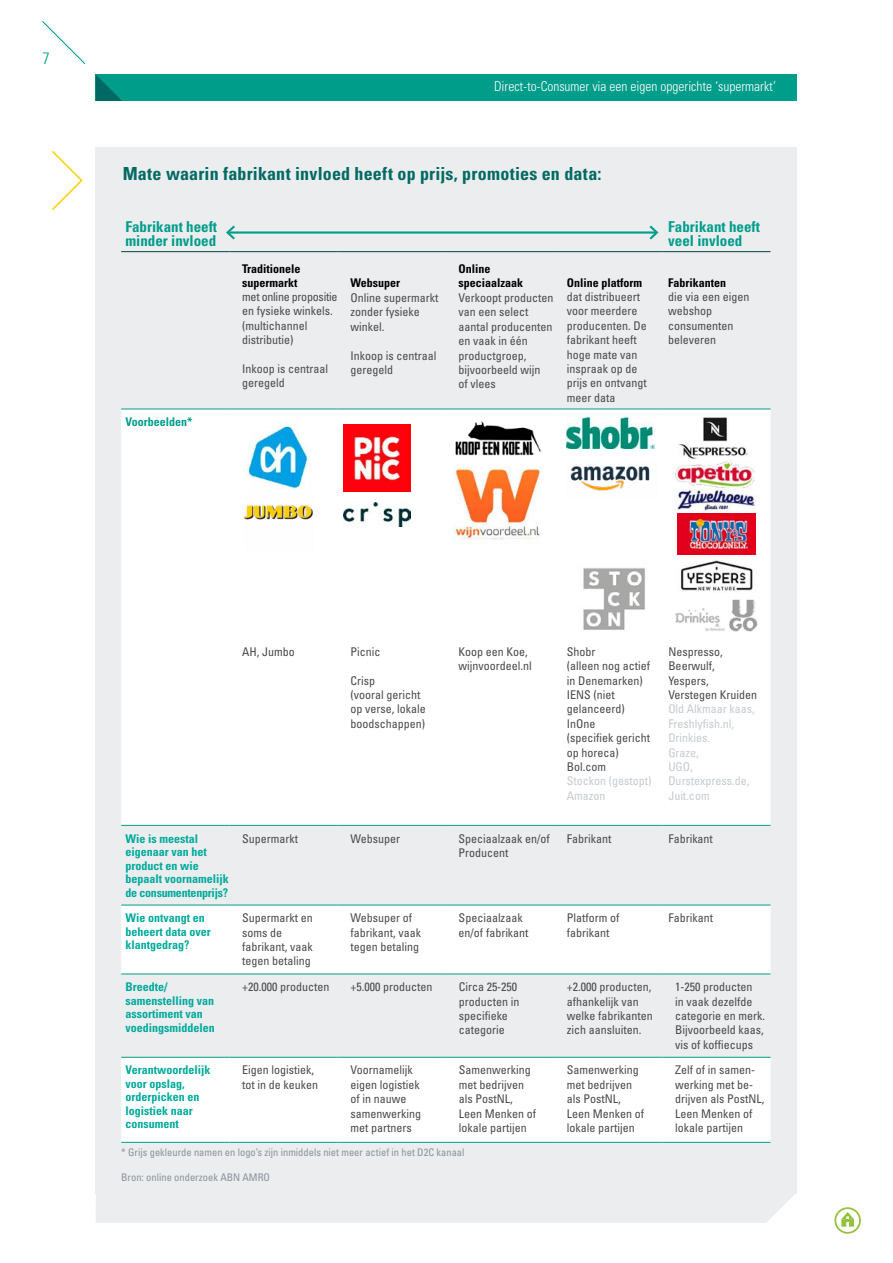
<style>
.page{position:relative;width:893px;height:1263px;background:#fff}
.page>*{position:absolute;margin:0;border:0;box-sizing:border-box;transform-origin:0 0}
.t1{font:700 condensed 18px "Univers LT Std";letter-spacing:.01em;color:#006963}
.t2{font:300 condensed 16.5px "Univers LT Std";color:#009d8b}
.t3{font:700 condensed 15px/13.5px "Univers LT Std";color:#009d8b}
.t4{font:300 condensed 13.5px "Univers LT Std";color:#fff}
.t5{font:condensed 12px/14.4px "Univers LT Std";color:#4a4a49}
.t6{font:700 condensed 12px/13.5px "Univers LT Std";color:#00aa9c}
.t7{font:condensed 12px/14.4px "Univers LT Std";color:#c5cbcf}
.t8{font:700 condensed 12px/13.5px "Univers LT Std";color:#000}
.t9{font:700 condensed 12px "Univers LT Std";color:#009d8b}
.t10{font:condensed 10.5px "Univers LT Std";color:#8c939c}
</style>
<div class="page">
<div style="left:96px;top:74px;width:701px;height:27px;background:#009d8b"></div>
<svg style="left:96px;top:75px;width:26px;height:26px"></svg>
<svg style="left:42px;top:21px;width:44px;height:43px"></svg>
<svg style="left:841px;top:1212px;width:13px;height:15px"></svg>
<div style="left:834px;top:1207px;width:27px;height:27px;border:2px solid #94c23d;border-radius:50%"></div>
<div style="left:96px;top:148px;width:701px;height:1046px;background:#ebedee"></div>
<svg style="left:121px;top:410px;width:649px;height:732px;fill:#fff"></svg>
<hr style="left:121px;top:409px;width:108px;height:1px;background:#009d8b">
<hr style="left:229px;top:409px;width:109px;height:1px;background:#009d8b">
<hr style="left:338px;top:409px;width:108px;height:1px;background:#009d8b">
<hr style="left:446px;top:409px;width:108px;height:1px;background:#009d8b">
<hr style="left:554px;top:409px;width:108px;height:1px;background:#009d8b">
<hr style="left:662px;top:409px;width:108px;height:1px;background:#009d8b">
<hr style="left:121px;top:825px;width:108px;height:1px;background:#009d8b">
<hr style="left:229px;top:825px;width:109px;height:1px;background:#009d8b">
<hr style="left:338px;top:825px;width:108px;height:1px;background:#009d8b">
<hr style="left:446px;top:825px;width:108px;height:1px;background:#009d8b">
<hr style="left:554px;top:825px;width:108px;height:1px;background:#009d8b">
<hr style="left:662px;top:825px;width:108px;height:1px;background:#009d8b">
<hr style="left:121px;top:905px;width:108px;height:1px;background:#009d8b">
<hr style="left:229px;top:905px;width:109px;height:1px;background:#009d8b">
<hr style="left:338px;top:905px;width:108px;height:1px;background:#009d8b">
<hr style="left:446px;top:905px;width:108px;height:1px;background:#009d8b">
<hr style="left:554px;top:905px;width:108px;height:1px;background:#009d8b">
<hr style="left:662px;top:905px;width:108px;height:1px;background:#009d8b">
<hr style="left:121px;top:973px;width:108px;height:1px;background:#009d8b">
<hr style="left:229px;top:973px;width:109px;height:1px;background:#009d8b">
<hr style="left:338px;top:973px;width:108px;height:1px;background:#009d8b">
<hr style="left:446px;top:973px;width:108px;height:1px;background:#009d8b">
<hr style="left:554px;top:973px;width:108px;height:1px;background:#009d8b">
<hr style="left:662px;top:973px;width:108px;height:1px;background:#009d8b">
<hr style="left:121px;top:1057px;width:108px;height:1px;background:#009d8b">
<hr style="left:229px;top:1057px;width:109px;height:1px;background:#009d8b">
<hr style="left:338px;top:1057px;width:108px;height:1px;background:#009d8b">
<hr style="left:446px;top:1057px;width:108px;height:1px;background:#009d8b">
<hr style="left:554px;top:1057px;width:108px;height:1px;background:#009d8b">
<hr style="left:662px;top:1057px;width:108px;height:1px;background:#009d8b">
<hr style="left:121px;top:1142px;width:108px;height:1px;background:#009d8b">
<hr style="left:229px;top:1142px;width:109px;height:1px;background:#009d8b">
<hr style="left:338px;top:1142px;width:108px;height:1px;background:#009d8b">
<hr style="left:446px;top:1142px;width:108px;height:1px;background:#009d8b">
<hr style="left:554px;top:1142px;width:108px;height:1px;background:#009d8b">
<hr style="left:662px;top:1142px;width:108px;height:1px;background:#009d8b">
<hr style="left:121px;top:251px;width:108px;height:1px;background:#00463d">
<hr style="left:229px;top:251px;width:109px;height:1px;background:#00463d">
<hr style="left:338px;top:251px;width:108px;height:1px;background:#00463d">
<hr style="left:446px;top:251px;width:108px;height:1px;background:#00463d">
<hr style="left:554px;top:251px;width:108px;height:1px;background:#00463d">
<hr style="left:662px;top:251px;width:108px;height:1px;background:#00463d">
<div style="left:96px;top:1194px;width:699px;height:29px;background:#ebedee"></div>
<svg style="left:52px;top:151px;width:31px;height:59px"></svg>
<hr style="left:228px;top:231px;width:429px;height:3px;background:#009d8b">
<svg style="left:226px;top:225px;width:11px;height:15px"></svg>
<svg style="left:647px;top:225px;width:12px;height:15px"></svg>
<img style="left:675px;top:462px;width:80px;height:26px">
<img style="left:674px;top:490px;width:84px;height:22px">
<img style="left:677px;top:514px;width:78px;height:41px">
<img style="left:567px;top:417px;width:88px;height:31px">
<img style="left:453px;top:416px;width:88px;height:49px">
<img style="left:344px;top:424px;width:66px;height:67px">
<img style="left:243px;top:419px;width:71px;height:71px">
<img style="left:243px;top:493px;width:71px;height:57px">
<img style="left:344px;top:503px;width:66px;height:23px">
<img style="left:453px;top:465px;width:88px;height:82px">
<img style="left:675px;top:597px;width:52px;height:42px">
<img style="left:677px;top:558px;width:79px;height:35px">
<img style="left:673px;top:411px;width:82px;height:49px">
<img style="left:727px;top:597px;width:36px;height:40px">
<img style="left:567px;top:561px;width:93px;height:77px">
<img style="left:565px;top:460px;width:93px;height:39px">
<h2 class="t2" style="left:42px;top:48px;width:9px">7</h2>
<p class="t4" style="left:494px;top:78px;width:283px">Direct-to-Consumer via een eigen opgerichte ‘supermarkt’</p>
<h1 class="t1" style="left:123px;top:163px;width:480px">Mate waarin fabrikant invloed heeft op prijs, promoties en data:</h1>
<p class="t3" style="left:125px;top:220px;width:93px">Fabrikant heeft minder invloed</p>
<p class="t3" style="left:668px;top:220px;width:93px">Fabrikant heeft veel invloed</p>
<p class="t8" style="left:242px;top:262px;width:60px">Traditionele supermarkt</p>
<p class="t5" style="left:242px;top:289px;width:97px">met online propositie en fysieke winkels. (multichannel distributie)</p>
<p class="t5" style="left:242px;top:361px;width:87px">Inkoop is centraal geregeld</p>
<p class="t8" style="left:459px;top:262px;width:66px;line-height:14.4px">Online speciaalzaak</p>
<p class="t5" style="left:459px;top:290px;width:96px">Verkoopt producten van een select aantal producenten en vaak in één productgroep, bijvoorbeeld wijn<br>of vlees</p>
<p class="t8" style="left:567px;top:275px;width:77px">Online platform</p>
<p class="t5" style="left:567px;top:289px;width:81px">dat distribueert voor meerdere producenten. De fabrikant heeft hoge mate van inspraak op de prijs en ontvangt meer data</p>
<p class="t8" style="left:668px;top:275px;width:59px">Fabrikanten</p>
<p class="t5" style="left:668px;top:289px;width:83px">die via een eigen webshop consumenten beleveren</p>
<p class="t8" style="left:350px;top:276px;width:51px">Websuper</p>
<p class="t5" style="left:350px;top:290px;width:89px">Online supermarkt zonder fysieke winkel.</p>
<p class="t5" style="left:350px;top:348px;width:87px">Inkoop is centraal geregeld</p>
<p class="t9" style="left:125px;top:415px;width:68px">Voorbeelden*</p>
<p class="t5" style="left:242px;top:644px;width:54px">AH, Jumbo</p>
<p class="t5" style="left:350px;top:644px;width:31px">Picnic</p>
<p class="t5" style="left:350px;top:673px;width:77px">Crisp<br>(vooral gericht op verse, lokale boodschappen)</p>
<p class="t5" style="left:459px;top:644px;width:75px">Koop een Koe, wijnvoordeel.nl</p>
<p class="t5" style="left:567px;top:644px;width:85px">Shobr<br>(alleen nog actief in Denemarken)<br>IENS (niet gelanceerd)<br>InOne<br>(specifiek gericht op horeca)<br>Bol.com</p>
<p class="t7" style="left:567px;top:774px;width:86px">Stockon (gestopt)<br>Amazon</p>
<p class="t5" style="left:668px;top:644px;width:90px">Nespresso,<br>Beerwulf,<br>Yespers,<br>Verstegen Kruiden</p>
<p class="t7" style="left:668px;top:702px;width:88px">Old Alkmaar kaas,<br>Freshlyfish.nl,<br>Drinkies.<br>Graze,<br>UGO,<br>Durstexpress.de,<br>Juit.com</p>
<p class="t6" style="left:125px;top:831px;width:105px">Wie is meestal eigenaar van het product en wie bepaalt voornamelijk de consumentenprijs?</p>
<p class="t5" style="left:242px;top:831px;width:57px">Supermarkt</p>
<p class="t5" style="left:350px;top:831px;width:51px">Websuper</p>
<p class="t5" style="left:459px;top:831px;width:93px">Speciaalzaak en/of<br>Producent</p>
<p class="t5" style="left:567px;top:831px;width:46px">Fabrikant</p>
<p class="t5" style="left:668px;top:831px;width:46px">Fabrikant</p>
<p class="t6" style="left:125px;top:911px;width:87px">Wie ontvangt en beheert data over klantgedrag?</p>
<p class="t5" style="left:242px;top:911px;width:72px">Supermarkt en soms de fabrikant, vaak tegen betaling</p>
<p class="t5" style="left:350px;top:911px;width:72px">Websuper of fabrikant, vaak tegen betaling</p>
<p class="t5" style="left:459px;top:911px;width:71px">Speciaalzaak en/of fabrikant</p>
<p class="t5" style="left:567px;top:911px;width:54px">Platform of fabrikant</p>
<p class="t5" style="left:668px;top:911px;width:46px">Fabrikant</p>
<p class="t6" style="left:125px;top:980px;width:91px">Breedte/ samenstelling van assortiment van voedingsmiddelen</p>
<p class="t5" style="left:242px;top:979px;width:89px">+20.000 producten</p>
<p class="t5" style="left:350px;top:979px;width:83px">+5.000 producten</p>
<p class="t5" style="left:459px;top:979px;width:62px">Circa 25-250 producten in specifieke categorie</p>
<p class="t5" style="left:567px;top:979px;width:87px">+2.000 producten, afhankelijk van welke fabrikanten zich aansluiten.</p>
<p class="t5" style="left:675px;top:979px;width:91px">1-250 producten<br>in vaak dezelfde categorie en merk.<br>Bijvoorbeeld kaas, vis of koffiecups</p>
<p class="t6" style="left:125px;top:1063px;width:86px">Verantwoordelijk voor opslag, orderpicken en logistiek naar consument</p>
<p class="t5" style="left:242px;top:1063px;width:77px">Eigen logistiek, tot in de keuken</p>
<p class="t5" style="left:350px;top:1063px;width:72px">Voornamelijk eigen logistiek of in nauwe samenwerking met partners</p>
<p class="t5" style="left:459px;top:1063px;width:79px">Samenwerking met bedrijven als PostNL,<br>Leen Menken of lokale partijen</p>
<p class="t5" style="left:567px;top:1063px;width:79px">Samenwerking met bedrijven als PostNL,<br>Leen Menken of lokale partijen</p>
<p class="t5" style="left:675px;top:1063px;width:91px">Zelf of in samen&shy;werking met be&shy;drijven als PostNL,<br>Leen Menken of lokale partijen</p>
<p class="t10" style="left:121px;top:1145px;width:345px">* Grijs gekleurde namen en logo’s zijn inmiddels niet meer actief in het D2C kanaal</p>
<p class="t10" style="left:121px;top:1171px;width:150px">Bron: online onderzoek ABN AMRO</p>
</div>
